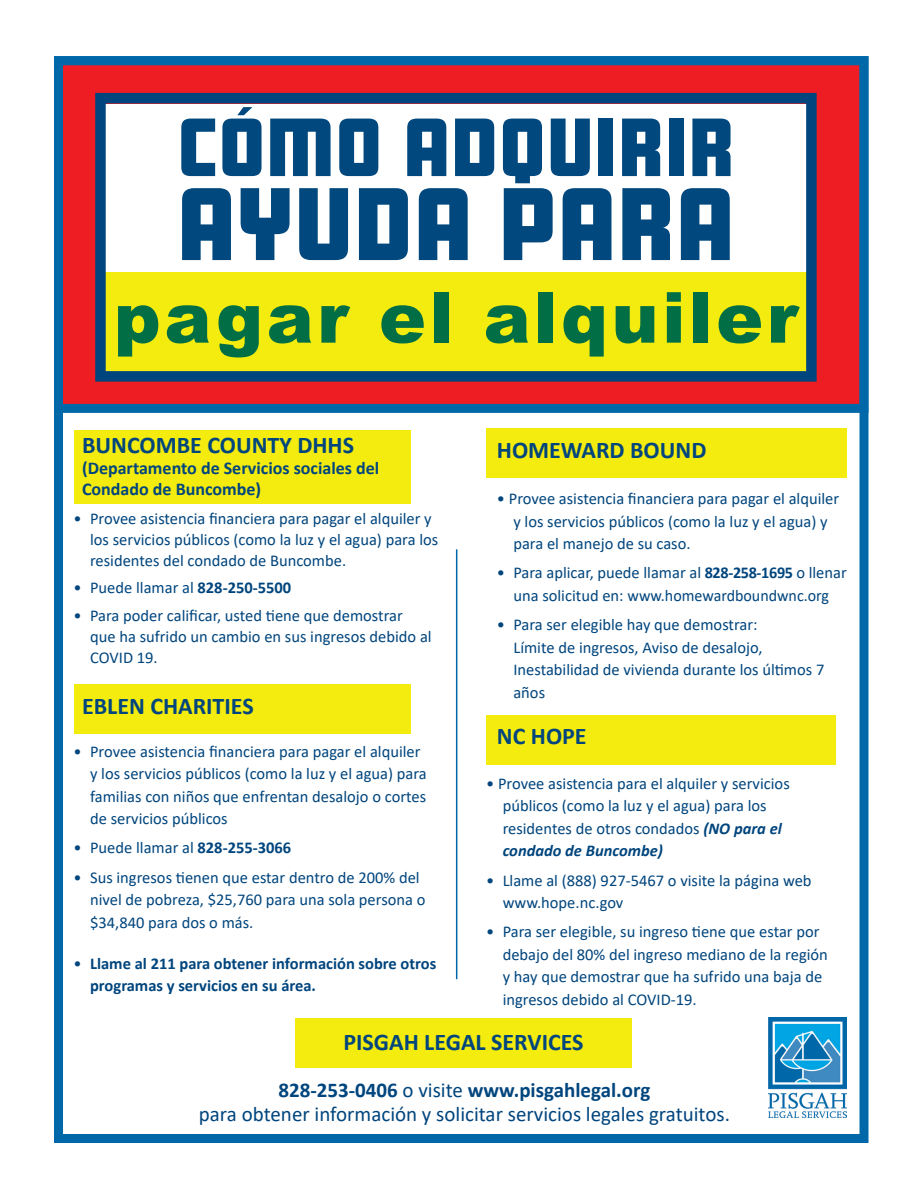
<style>
.page{position:relative;width:918px;height:1188px;background:#fff}
.page>*{position:absolute;margin:0;border:0;box-sizing:border-box;transform-origin:0 0}
.t1{font:900 90px "Amboy";letter-spacing:.04em;color:#00487d}
.t2{font:900 72px "Amboy";letter-spacing:.04em;color:#00487d}
.t3{font:900 70.5px "Arial";letter-spacing:.05em;color:#016e45}
.t4{font:700 24px "Calibri";color:#00457d}
.t5{font:21px "Calibri";color:#00457d}
.t6{font:700 21px "Calibri";color:#00457d}
.t7{font:700 18px/21px "Calibri";color:#00457d}
.t8{font:16.5px/22.5px "Calibri";color:#00457d}
.t9{font:700 16.5px/22.5px "Calibri";color:#00457d}
.s1{font-weight:700}
.s2{font-weight:400}
.s3{font-weight:700;font-style:italic}
</style>
<div class="page">
<div style="left:54px;top:56px;width:814px;height:357px;background:#ee1d23;border:9px solid #0068a9"></div>
<img style="left:769px;top:1018px;width:78px;height:99px">
<hr style="left:456px;top:549px;width:1px;height:430px;background:#0068a9">
<div style="left:104px;top:104px;width:704px;height:168px;background:#fff"></div>
<div style="left:104px;top:272px;width:704px;height:104px;background:#f4ec0f"></div>
<div style="left:95px;top:93px;width:722px;height:289px;border:10px solid #00457d"></div>
<div style="left:54px;top:56px;width:814px;height:1087px;border:9px solid #0068a9"></div>
<div style="left:295px;top:1018px;width:337px;height:49px;background:#f4ec0f"></div>
<div style="left:74px;top:430px;width:337px;height:73px;background:#f4ec0f"></div>
<div style="left:74px;top:685px;width:337px;height:49px;background:#f4ec0f"></div>
<div style="left:486px;top:428px;width:361px;height:50px;background:#f4ec0f"></div>
<div style="left:486px;top:715px;width:350px;height:50px;background:#f4ec0f"></div>
<p class="t2" style="left:178px;top:106px;width:557px">CÓMO ADQUIRIR</p>
<p class="t1" style="left:178px;top:172px;width:556px">AYUDA PARA</p>
<p class="t3" style="left:114px;top:266px;width:686px">pagar el alquiler</p>
<p class="t4" style="left:82px;top:428px;width:274px">BUNCOMBE COUNTY DHHS</p>
<p class="t7" style="left:82px;top:457px;width:299px">(Departamento de Servicios sociales del<br>Condado de Buncombe)</p>
<p class="t8" style="left:90px;top:507px;width:350px;line-height:21px;text-indent:-16px">• Provee asistencia financiera para pagar el alquiler y los servicios públicos (como la luz y el agua) para los residentes del condado de Buncombe.</p>
<p class="t8" style="left:74px;top:576px;width:219px">• Puede llamar al <span class="s1">828-250-5500</span></p>
<p class="t8" style="left:90px;top:605px;width:343px;line-height:21px;text-indent:-16px">• Para poder calificar, usted tiene que demostrar que ha sufrido un cambio en sus ingresos debido al<br>COVID 19.</p>
<p class="t4" style="left:82px;top:689px;width:173px">EBLEN CHARITIES</p>
<p class="t8" style="left:90px;top:739px;width:338px;text-indent:-16px">• Provee asistencia financiera para pagar el alquiler y los servicios públicos (como la luz y el agua) para familias con niños que enfrentan desalojo o cortes de servicios públicos</p>
<p class="t8" style="left:74px;top:836px;width:219px">• Puede llamar al <span class="s1">828-255-3066</span></p>
<p class="t8" style="left:90px;top:865px;width:337px;text-indent:-16px">• Sus ingresos tienen que estar dentro de 200% del nivel de pobreza, $25,760 para una sola persona o $34,840 para dos o más.</p>
<p class="t9" style="left:90px;top:952px;width:348px;text-indent:-16px"><span class="s2">•</span> Llame al 211 para obtener información sobre otros programas y servicios en su área.</p>
<p class="t4" style="left:497px;top:433px;width:211px">HOMEWARD BOUND</p>
<p class="t8" style="left:513px;top:487px;width:327px;text-indent:-16px">• Provee asistencia financiera para pagar el alquiler y los servicios públicos (como la luz y el agua) y para el manejo de su caso.</p>
<p class="t8" style="left:497px;top:561px;width:351px;text-align:center">• Para aplicar, puede llamar al <span class="s1">828-258-1695</span> o llenar una solicitud en: www.homewardboundwnc.org</p>
<p class="t8" style="left:513px;top:613px;width:312px;text-indent:-16px">• Para ser elegible hay que demostrar:<br>Límite de ingresos, Aviso de desalojo,<br>Inestabilidad de vivienda durante los últimos 7 años</p>
<p class="t4" style="left:497px;top:719px;width:91px">NC HOPE</p>
<p class="t8" style="left:503px;top:772px;width:289px;text-indent:-16px">• Provee asistencia para el alquiler y servicios públicos (como la luz y el agua) para los residentes de otros condados <span class="s3">(NO para el condado de Buncombe)</span></p>
<p class="t8" style="left:503px;top:869px;width:310px;text-indent:-16px">• Llame al (888) 927-5467 o visite la página web www.hope.nc.gov</p>
<p class="t8" style="left:503px;top:920px;width:327px;text-indent:-16px">• Para ser elegible, su ingreso tiene que estar por debajo del 80% del ingreso mediano de la región y hay que demostrar que ha sufrido una baja de ingresos debido al COVID-19.</p>
<p class="t4" style="left:343px;top:1025px;width:242px">PISGAH LEGAL SERVICES</p>
<p class="t6" style="left:279px;top:1075px;width:373px">828-253-0406 <span class="s2">o visite</span> www.pisgahlegal.org</p>
<p class="t5" style="left:199px;top:1099px;width:533px">para obtener información y solicitar servicios legales gratuitos.</p>
</div>
